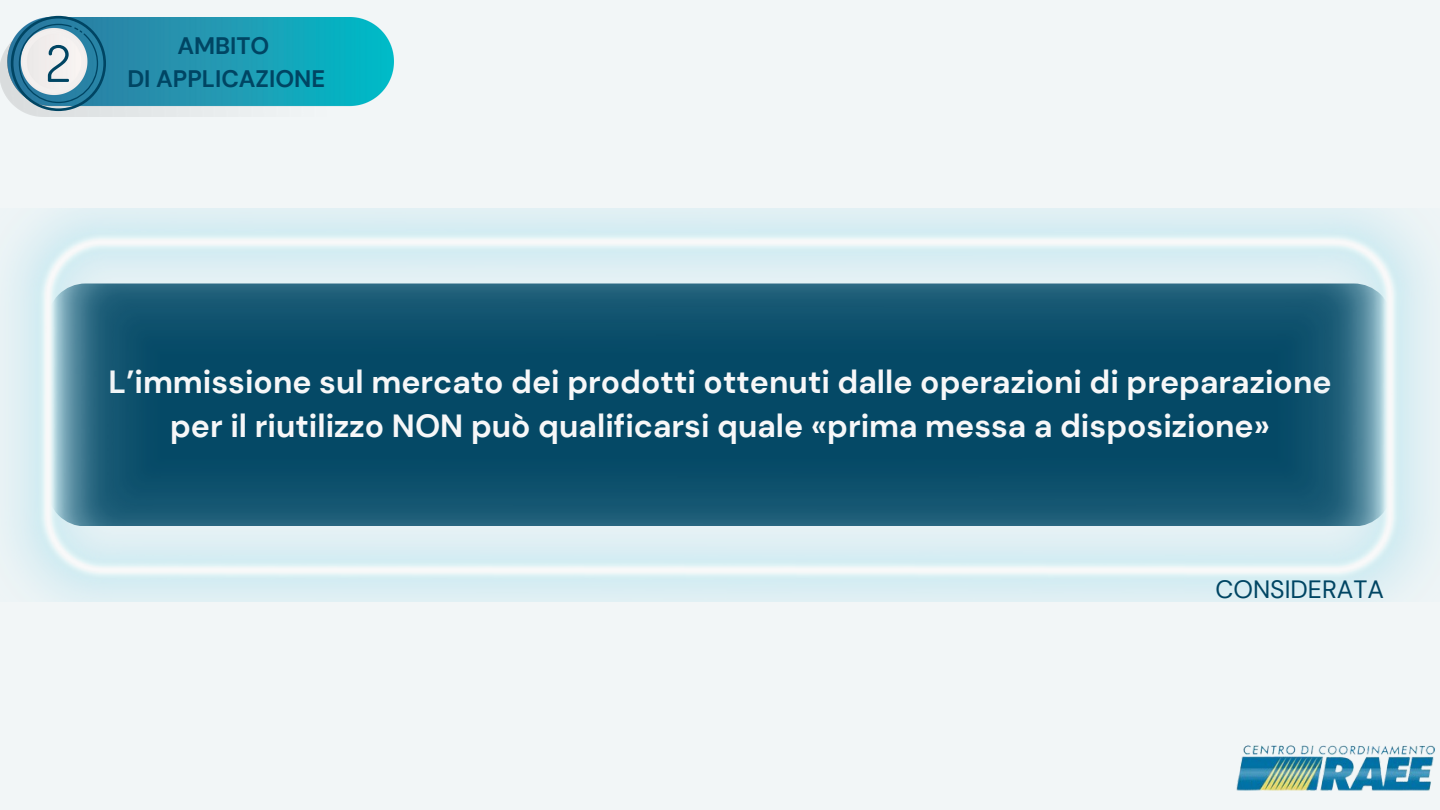
<style>
.page{position:relative;width:1440px;height:810px;background:#f2f6f7}
.page>*{position:absolute;margin:0;border:0;box-sizing:border-box;transform-origin:0 0}
.t1{font:700 32px/44.2px "DM Sans";color:#f7f7f8;text-align:center}
.t2{font:25px "DM Sans";color:#004563}
.t3{font:700 23.8px "DM Sans";color:#004563}
</style>
<div class="page">
<img style="left:0;top:17px;width:394px;height:99px">
<svg style="left:11px;top:16px;width:95px;height:95px"></svg>
<img style="left:3px;top:208px;width:1432px;height:394px">
<img style="left:1236px;top:745px;width:199px;height:46px">
<p class="t3" style="left:177px;top:30px;width:94px">AMBITO</p>
<p class="t3" style="left:127px;top:63px;width:199px">DI APPLICAZIONE</p>
<p class="t1" style="left:108px;top:360px;width:1225px">L’immissione sul mercato dei prodotti ottenuti dalle operazioni di preparazione per il riutilizzo NON può qualificarsi quale «prima messa a disposizione»</p>
<p class="t2" style="left:1216px;top:573px;width:170px">CONSIDERATA</p>
</div>
